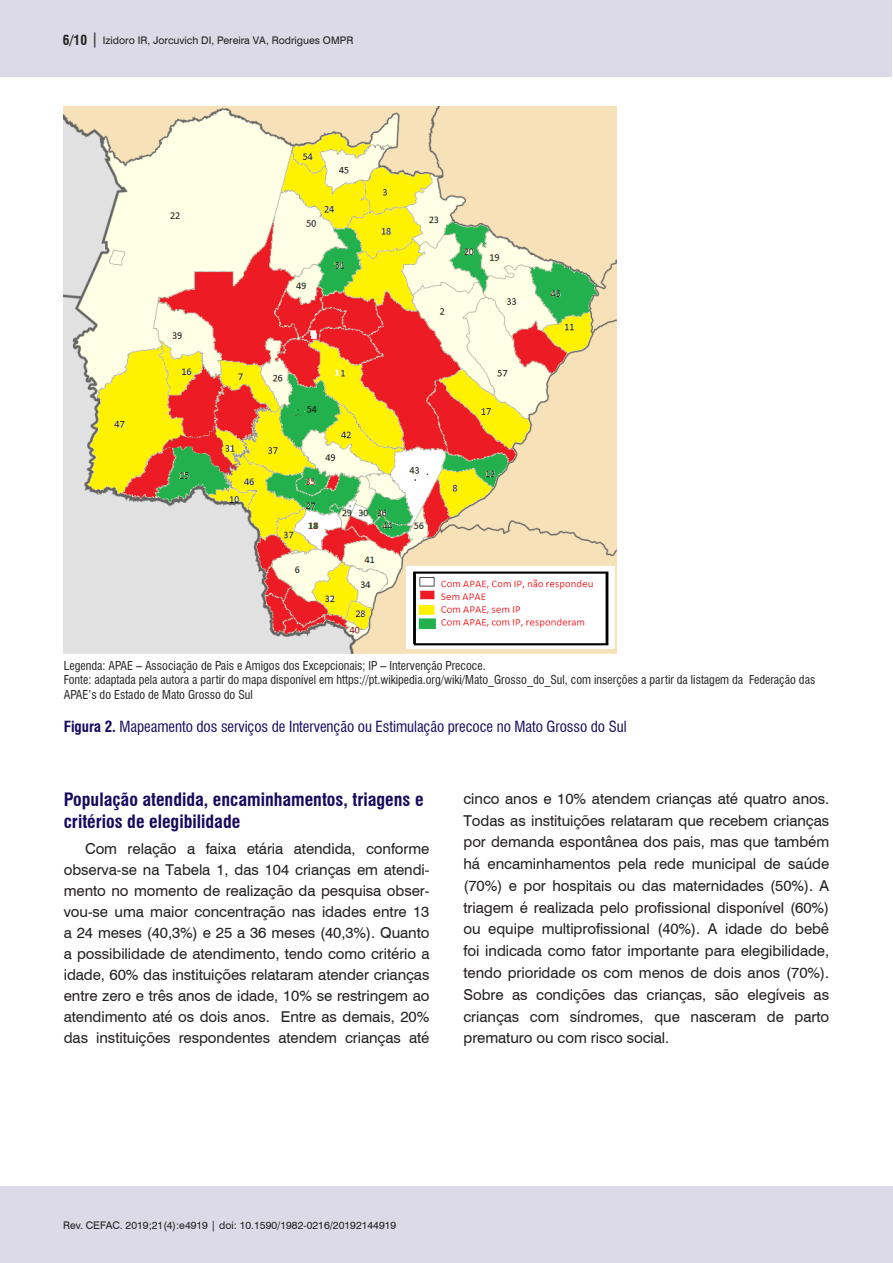
<style>
.page{position:relative;width:893px;height:1263px;background:#fff}
.page>*{position:absolute;margin:0;border:0;box-sizing:border-box;transform-origin:0 0}
.Nivel_2{font:700 condensed 18px/21.6px "Swiss 721 BT";color:#18085f}
.Corpo_do_texto{font:15px/21.8px "Swiss 721 BT";letter-spacing:-.005em;color:#231f20;text-align:justify}
.Titulo_tabelas_e_gr{font:condensed 15px "Swiss 721 BT";letter-spacing:-.005em;color:#18085f}
.Legendas{font:condensed 12px/14.4px "Swiss 721 BT";color:#231f20}
.t1{font:10.5px "Swiss 721 BT";color:#231f20}
.s1{font-weight:700;font-stretch:condensed;font-size:13.5px}
.s2{font-size:15px}
.s3{font-weight:700}
</style>
<div class="page">
<div style="left:0;top:1186px;width:892px;height:77px;background:#dcdae7"></div>
<div style="left:0;top:0;width:892px;height:77px;background:#dcdae7"></div>
<img style="left:64px;top:106px;width:552px;height:548px">
<p class="t1" style="left:63px;top:33px;width:292px"><span class="s1">6/10</span> <span class="s2">|</span> Izidoro IR, Jorcuvich DI, Pereira VA, Rodrigues OMPR</p>
<p class="Legendas" style="left:64px;top:658px;width:423px">Legenda: APAE – Associação de Pais e Amigos dos Excepcionais; IP – Intervenção Precoce.</p>
<p class="Legendas" style="left:64px;top:673px;width:753px">Fonte: adaptada pela autora a partir do mapa disponível em https://pt.wikipedia.org/wiki/Mato_Grosso_do_Sul, com inserções a partir da listagem da Federação das<br>APAE’s do Estado de Mato Grosso do Sul</p>
<p class="Titulo_tabelas_e_gr" style="left:64px;top:718px;width:564px"><span class="s3">Figura 2.</span> Mapeamento dos serviços de Intervenção ou Estimulação precoce no Mato Grosso do Sul</p>
<p class="Nivel_2" style="left:64px;top:789px;width:361px">População atendida, encaminhamentos, triagens e critérios de elegibilidade</p>
<p class="Corpo_do_texto" style="left:64px;top:838px;width:367px;line-height:21px;text-indent:21px">Com relação a faixa etária atendida, conforme observa-se na Tabela 1, das 104 crianças em atendi&shy;mento no momento de realização da pesquisa obser&shy;vou-se uma maior concentração nas idades entre 13 a 24 meses (40,3%) e 25 a 36 meses (40,3%). Quanto a possibilidade de atendimento, tendo como critério a idade, 60% das instituições relataram atender crianças entre zero e três anos de idade, 10% se restringem ao atendimento até os dois anos. Entre as demais, 20% das instituições respondentes atendem crianças até</p>
<p class="Corpo_do_texto" style="left:463px;top:787px;width:367px">cinco anos e 10% atendem crianças até quatro anos.<br>Todas as instituições relataram que recebem crianças por demanda espontânea dos pais, mas que também há encaminhamentos pela rede municipal de saúde (70%) e por hospitais ou das maternidades (50%). A triagem é realizada pelo profissional disponível (60%) ou equipe multiprofissional (40%). A idade do bebê foi indicada como fator importante para elegibilidade, tendo prioridade os com menos de dois anos (70%).<br>Sobre as condições das crianças, são elegíveis as crianças com síndromes, que nasceram de parto prematuro ou com risco social.</p>
<p class="t1" style="left:63px;top:1218px;width:335px">Rev. CEFAC. 2019;21(4):e4919 | doi: 10.1590/1982-0216/20192144919</p>
</div>
